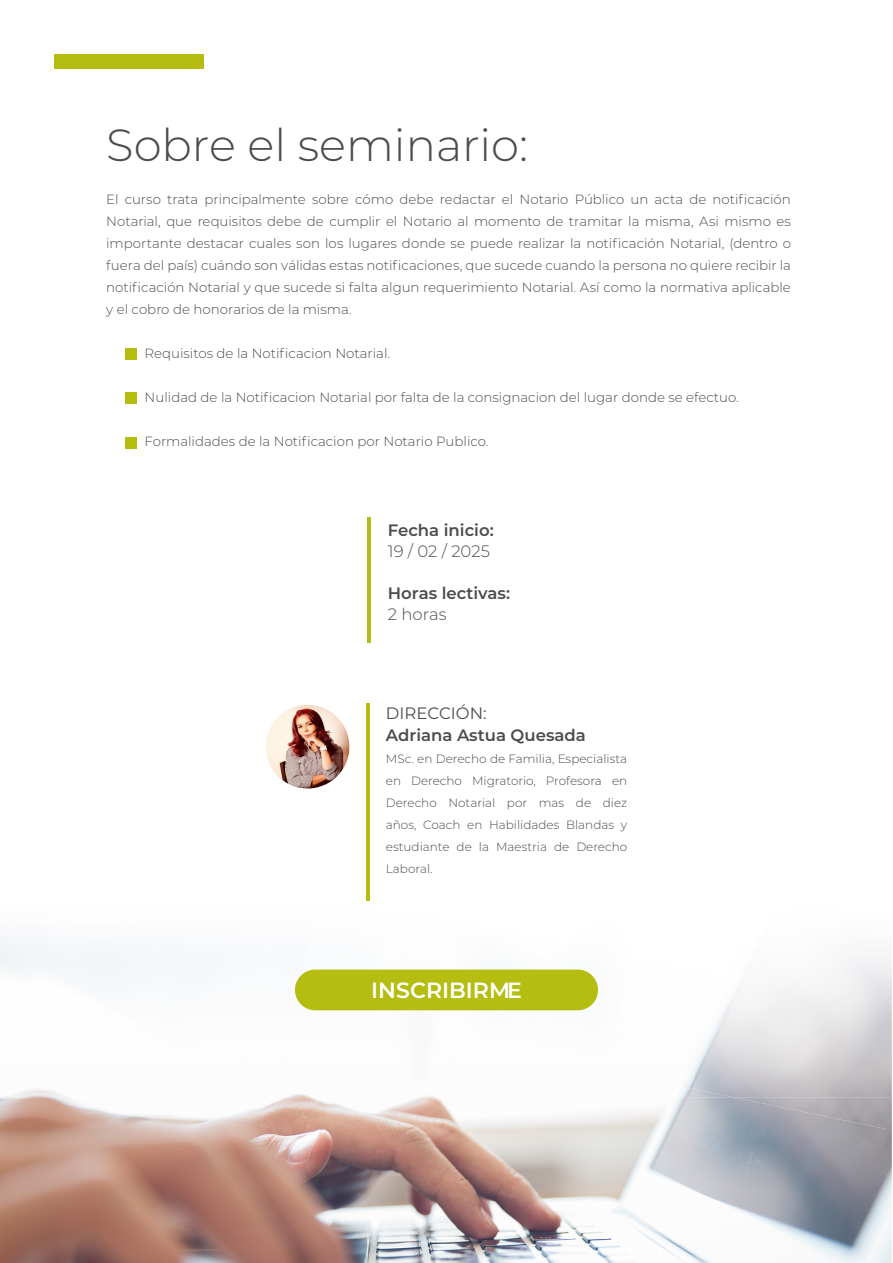
<style>
.page{position:relative;width:893px;height:1263px;background:#fff}
.page>*{position:absolute;margin:0;border:0;box-sizing:border-box;transform-origin:0 0}
.t1{font:300 45px "Montserrat";color:#4d4c4c}
.t2{font:600 22.05px "Montserrat";color:#fff}
.t3{font:600 16.5px "Montserrat";color:#4d4c4c}
.t4{font:300 16.5px "Montserrat";color:#4d4c4c}
.t5{font:16.5px "Montserrat";color:#4d4c4c}
.t6{font:300 13.35px/22px "Montserrat";color:#4d4c4c;text-align:justify}
.t7{font:300 12px/22px "Montserrat";color:#4d4c4c;text-align:justify}
</style>
<div class="page">
<div style="left:54px;top:54px;width:149px;height:14px;background:#b4bd10"></div>
<img style="left:0;top:1097px;width:892px;height:166px">
<img style="left:679px;top:1089px;width:15px;height:8px">
<img style="left:733px;top:1097px;width:159px;height:33px">
<img style="left:297px;top:999px;width:299px;height:40px">
<img style="left:694px;top:999px;width:198px;height:98px">
<img style="left:684px;top:1068px;width:10px;height:21px">
<div style="left:295px;top:969px;width:303px;height:41px;background:#b4bd10;border-radius:20px"></div>
<div style="left:125px;top:348px;width:11px;height:11px;background:#b4bd10"></div>
<div style="left:125px;top:393px;width:11px;height:11px;background:#b4bd10"></div>
<div style="left:125px;top:437px;width:11px;height:11px;background:#b4bd10"></div>
<hr style="left:368px;top:517px;width:3px;height:126px;background:#b4bd10">
<hr style="left:366px;top:703px;width:3px;height:198px;background:#b4bd10">
<img style="left:266px;top:705px;width:83px;height:83px;border-radius:42px">
<h1 class="t1" style="left:106px;top:114px;width:423px">Sobre el seminario:</h1>
<p class="t6" style="left:106px;top:188px;width:686px">El curso trata principalmente sobre cómo debe redactar el Notario Público un acta de notificación Notarial, que requisitos debe de cumplir el Notario al momento de tramitar la misma, Asi mismo es importante destacar cuales son los lugares donde se puede realizar la notificación Notarial, (dentro o fuera del país) cuándo son válidas estas notificaciones, que sucede cuando la persona no quiere recibir la notificación Notarial y que sucede si falta algun requerimiento Notarial. Así como la normativa aplicable y el cobro de honorarios de la misma.</p>
<p class="t6" style="left:145px;top:342px;width:247px">Requisitos de la Notificacion Notarial.</p>
<p class="t6" style="left:145px;top:386px;width:596px">Nulidad de la Notificacion Notarial por falta de la consignacion del lugar donde se efectuo.</p>
<p class="t6" style="left:145px;top:430px;width:345px">Formalidades de la Notificacion por Notario Publico.</p>
<p class="t3" style="left:388px;top:518px;width:107px">Fecha inicio:</p>
<p class="t4" style="left:388px;top:540px;width:103px">19 / 02 / 2025</p>
<p class="t3" style="left:388px;top:581px;width:124px">Horas lectivas:</p>
<p class="t4" style="left:388px;top:603px;width:60px">2 horas</p>
<p class="t5" style="left:386px;top:702px;width:102px">DIRECCIÓN:</p>
<p class="t3" style="left:386px;top:723px;width:202px">Adriana Astua Quesada</p>
<p class="t7" style="left:386px;top:747px;width:243px">MSc. en Derecho de Familia, Especialista en Derecho Migratorio, Profesora en Derecho Notarial por mas de diez años, Coach en Habilidades Blandas y estudiante de la Maestria de Derecho Laboral.</p>
<h2 class="t2" style="left:371px;top:974px;width:152px">INSCRIBIRME</h2>
</div>
